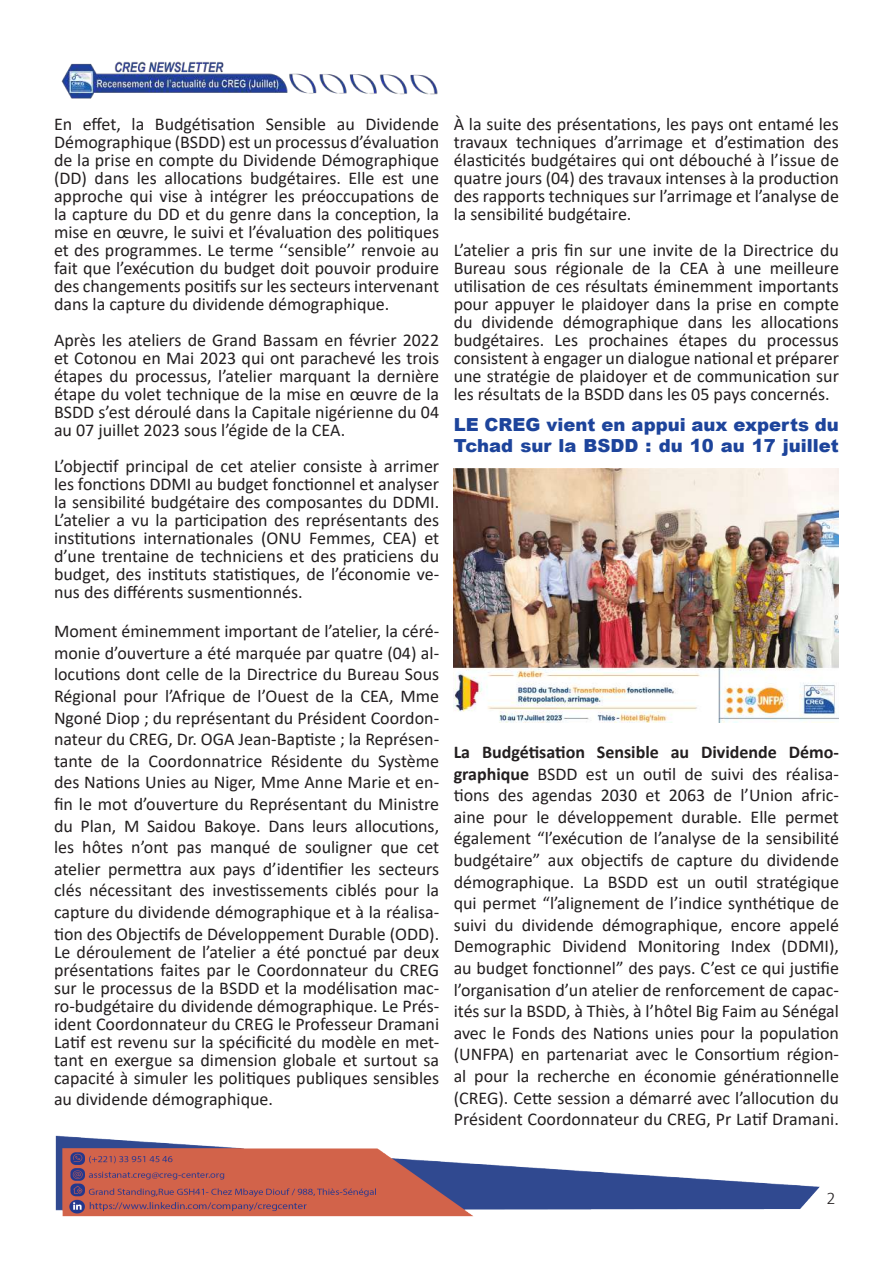
<style>
.page{position:relative;width:893px;height:1263px;background:#fff}
.page>*{position:absolute;margin:0;border:0;box-sizing:border-box;transform-origin:0 0}
.t1{font:18px/18px "Calibri";color:#231f20;text-align:justify}
.t2{font:900 18px/21.6px "Arial";color:#1d449b}
.t3{font:300 18px "Calibri";color:#231f20}
.s1{font-weight:700}
</style>
<div class="page">
<img style="left:55px;top:1135px;width:765px;height:82px">
<img style="left:61px;top:61px;width:377px;height:38px">
<img style="left:454px;top:468px;width:385px;height:254px">
<p class="t1" style="left:54px;top:114px;width:387px">En effet, la Budgétisation Sensible au Dividende Démographique (BSDD) est un processus d’évaluation de la prise en compte du Dividende Démographique (DD) dans les allocations budgétaires. Elle est une approche qui vise à intégrer les préoccupations de la capture du DD et du genre dans la conception, la mise en œuvre, le suivi et l’évaluation des politiques et des programmes. Le terme ‘‘sensible’’ renvoie au fait que l’exécution du budget doit pouvoir produire des changements positifs sur les secteurs intervenant dans la capture du dividende démographique.</p>
<p class="t1" style="left:54px;top:330px;width:387px">Après les ateliers de Grand Bassam en février 2022 et Cotonou en Mai 2023 qui ont parachevé les trois étapes du processus, l’atelier marquant la dernière étape du volet technique de la mise en œuvre de la BSDD s’est déroulé dans la Capitale nigérienne du 04 au 07 juillet 2023 sous l’égide de la CEA.</p>
<p class="t1" style="left:54px;top:456px;width:387px">L’objectif principal de cet atelier consiste à arrimer les fonctions DDMI au budget fonctionnel et analyser la sensibilité budgétaire des composantes du DDMI.<br>L’atelier a vu la participation des représentants des institutions internationales (ONU Femmes, CEA) et d’une trentaine de techniciens et des praticiens du budget, des instituts statistiques, de l’économie ve&shy;nus des différents susmentionnés.</p>
<p class="t1" style="left:54px;top:620px;width:387px;line-height:21.6px">Moment éminemment important de l’atelier, la céré&shy;monie d’ouverture a été marquée par quatre (04) al&shy;locutions dont celle de la Directrice du Bureau Sous Régional pour l’Afrique de l’Ouest de la CEA, Mme Ngoné Diop ; du représentant du Président Coordon&shy;nateur du CREG, Dr. OGA Jean-Baptiste ; la Représen&shy;tante de la Coordonnatrice Résidente du Système des Nations Unies au Niger, Mme Anne Marie et en&shy;fin le mot d’ouverture du Représentant du Ministre du Plan, M Saidou Bakoye. Dans leurs allocutions, les hôtes n’ont pas manqué de souligner que cet atelier permettra aux pays d’identifier les secteurs clés nécessitant des investissements ciblés pour la capture du dividende démographique et à la réalisa&shy;tion des Objectifs de Développement Durable (ODD).</p>
<p class="t1" style="left:54px;top:942px;width:387px">Le déroulement de l’atelier a été ponctué par deux présentations faites par le Coordonnateur du CREG sur le processus de la BSDD et la modélisation mac&shy;ro-budgétaire du dividende démographique. Le Prés&shy;ident Coordonnateur du CREG le Professeur Dramani Latif est revenu sur la spécificité du modèle en met&shy;tant en exergue sa dimension globale et surtout sa capacité à simuler les politiques publiques sensibles</p>
<p class="t1" style="left:54px;top:1090px;width:221px">au dividende démographique.</p>
<p class="t1" style="left:454px;top:114px;width:387px">À la suite des présentations, les pays ont entamé les travaux techniques d’arrimage et d’estimation des élasticités budgétaires qui ont débouché à l’issue de quatre jours (04) des travaux intenses à la production des rapports techniques sur l’arrimage et l’analyse de la sensibilité budgétaire.</p>
<p class="t1" style="left:454px;top:240px;width:387px">L’atelier a pris fin sur une invite de la Directrice du Bureau sous régionale de la CEA à une meilleure utilisation de ces résultats éminemment importants pour appuyer le plaidoyer dans la prise en compte du dividende démographique dans les allocations budgétaires. Les prochaines étapes du processus consistent à engager un dialogue national et préparer une stratégie de plaidoyer et de communication sur les résultats de la BSDD dans les 05 pays concernés.</p>
<p class="t2" style="left:454px;top:413px;width:387px">LE CREG vient en appui aux experts du<br>Tchad sur la BSDD : du 10 au 17 juillet</p>
<p class="t1" style="left:454px;top:741px;width:387px;line-height:21.6px"><span class="s1">La Budgétisation Sensible au Dividende Démo&shy;graphique</span> BSDD est un outil de suivi des réalisa&shy;tions des agendas 2030 et 2063 de l’Union afric&shy;aine pour le développement durable. Elle permet également “l’exécution de l’analyse de la sensibilité budgétaire” aux objectifs de capture du dividende démographique. La BSDD est un outil stratégique qui permet “l’alignement de l’indice synthétique de suivi du dividende démographique, encore appelé Demographic Dividend Monitoring Index (DDMI), au budget fonctionnel” des pays. C’est ce qui justifie l’organisation d’un atelier de renforcement de capac&shy;ités sur la BSDD, à Thiès, à l’hôtel Big Faim au Sénégal avec le Fonds des Nations unies pour la population (UNFPA) en partenariat avec le Consortium région&shy;al pour la recherche en économie générationnelle (CREG). Cette session a démarré avec l’allocution du Président Coordonnateur du CREG, Pr Latif Dramani.</p>
<p class="t3" style="left:826px;top:1187px;width:11px">2</p>
</div>
